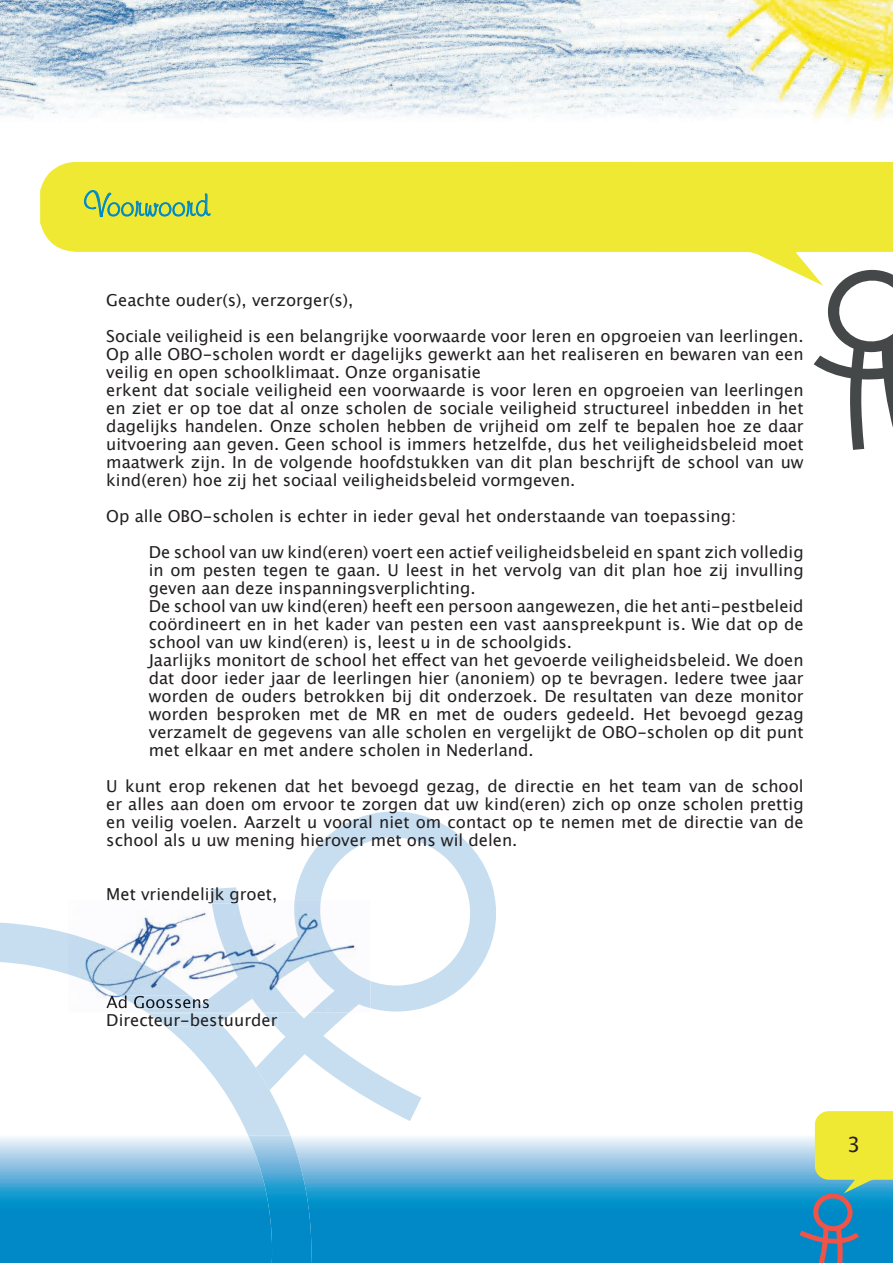
<style>
.page{position:relative;width:893px;height:1263px;background:#fff}
.page>*{position:absolute;margin:0;border:0;box-sizing:border-box;transform-origin:0 0}
.t1{font:31.5px "Freehand 591 BT Regular A";color:#0089c6}
.t2{font:21px "Lucida Grande";color:#231f20}
.t3{font:16.5px/18px "Lucida Grande";color:#231f20}
</style>
<div class="page">
<svg style="left:291px;top:811px;width:205px;height:310px"></svg>
<svg style="left:210px;top:887px;width:28px;height:13px"></svg>
<svg style="left:0;top:923px;width:291px;height:212px"></svg>
<svg style="left:0;top:1137px;width:799px;height:126px;background:#40a5d4"></svg>
<svg style="left:248px;top:1135px;width:63px;height:128px;background:#39a1d2"></svg>
<img style="left:0;top:0;width:893px;height:162px">
<svg style="left:40px;top:162px;width:853px;height:120px;fill:#efe934"></svg>
<svg style="left:84px;top:190px;width:127px;height:29px;background:#bcd452"></svg>
<svg style="left:814px;top:269px;width:79px;height:181px"></svg>
<img style="left:68px;top:911px;width:137px;height:22px">
<img style="left:205px;top:900px;width:165px;height:112px">
<img style="left:68px;top:933px;width:141px;height:79px">
<img style="left:108px;top:900px;width:168px;height:3px">
<img style="left:211px;top:900px;width:27px;height:3px">
<img style="left:106px;top:995px;width:103px;height:13px">
<svg style="left:148px;top:999px;width:129px;height:27px"></svg>
<img style="left:119px;top:995px;width:86px;height:13px">
<svg style="left:799px;top:1111px;width:94px;height:152px;background:#82b38a"></svg>
<h1 class="t1" style="left:85px;top:185px;width:126px">Voorwoord</h1>
<p class="t3" style="left:106px;top:282px;width:699px;line-height:36px">Geachte ouder(s), verzorger(s),<br>Sociale veiligheid is een belangrijke voorwaarde voor leren en opgroeien van leerlingen.</p>
<p class="t3" style="left:106px;top:345px;width:699px">Op alle OBO-scholen wordt er dagelijks gewerkt aan het realiseren en bewaren van een veilig en open schoolklimaat. Onze organisatie<br>erkent dat sociale veiligheid een voorwaarde is voor leren en opgroeien van leerlingen en ziet er op toe dat al onze scholen de sociale veiligheid structureel inbedden in het dagelijks handelen. Onze scholen hebben de vrijheid om zelf te bepalen hoe ze daar uitvoering aan geven. Geen school is immers hetzelfde, dus het veiligheidsbeleid moet maatwerk zijn. In de volgende hoofdstukken van dit plan beschrijft de school van uw kind(eren) hoe zij het sociaal veiligheidsbeleid vormgeven.</p>
<p class="t3" style="left:149px;top:498px;width:656px;line-height:36px;text-indent:-43px">Op alle OBO-scholen is echter in ieder geval het onderstaande van toepassing:<br>De school van uw kind(eren) voert een actief veiligheidsbeleid en spant zich volledig</p>
<p class="t3" style="left:149px;top:561px;width:656px">in om pesten tegen te gaan. U leest in het vervolg van dit plan hoe zij invulling geven aan deze inspanningsverplichting.<br>De school van uw kind(eren) heeft een persoon aangewezen, die het anti-pestbeleid coördineert en in het kader van pesten een vast aanspreekpunt is. Wie dat op de school van uw kind(eren) is, leest u in de schoolgids.<br>Jaarlijks monitort de school het effect van het gevoerde veiligheidsbeleid. We doen dat door ieder jaar de leerlingen hier (anoniem) op te bevragen. Iedere twee jaar worden de ouders betrokken bij dit onderzoek. De resultaten van deze monitor worden besproken met de MR en met de ouders gedeeld. Het bevoegd gezag verzamelt de gegevens van alle scholen en vergelijkt de OBO-scholen op dit punt met elkaar en met andere scholen in Nederland.</p>
<p class="t3" style="left:106px;top:777px;width:699px;text-align:justify">U kunt erop rekenen dat het bevoegd gezag, de directie en het team van de school er alles aan doen om ervoor te zorgen dat uw kind(eren) zich op onze scholen prettig en veilig voelen. Aarzelt u vooral niet om contact op te nemen met de directie van de school als u uw mening hierover met ons wil delen.</p>
<p class="t3" style="left:106px;top:885px;width:173px">Met vriendelijk groet,</p>
<p class="t3" style="left:106px;top:1011px;width:173px">Directeur-bestuurder</p>
<p class="t2" style="left:847px;top:1132px;width:15px">3</p>
</div>
